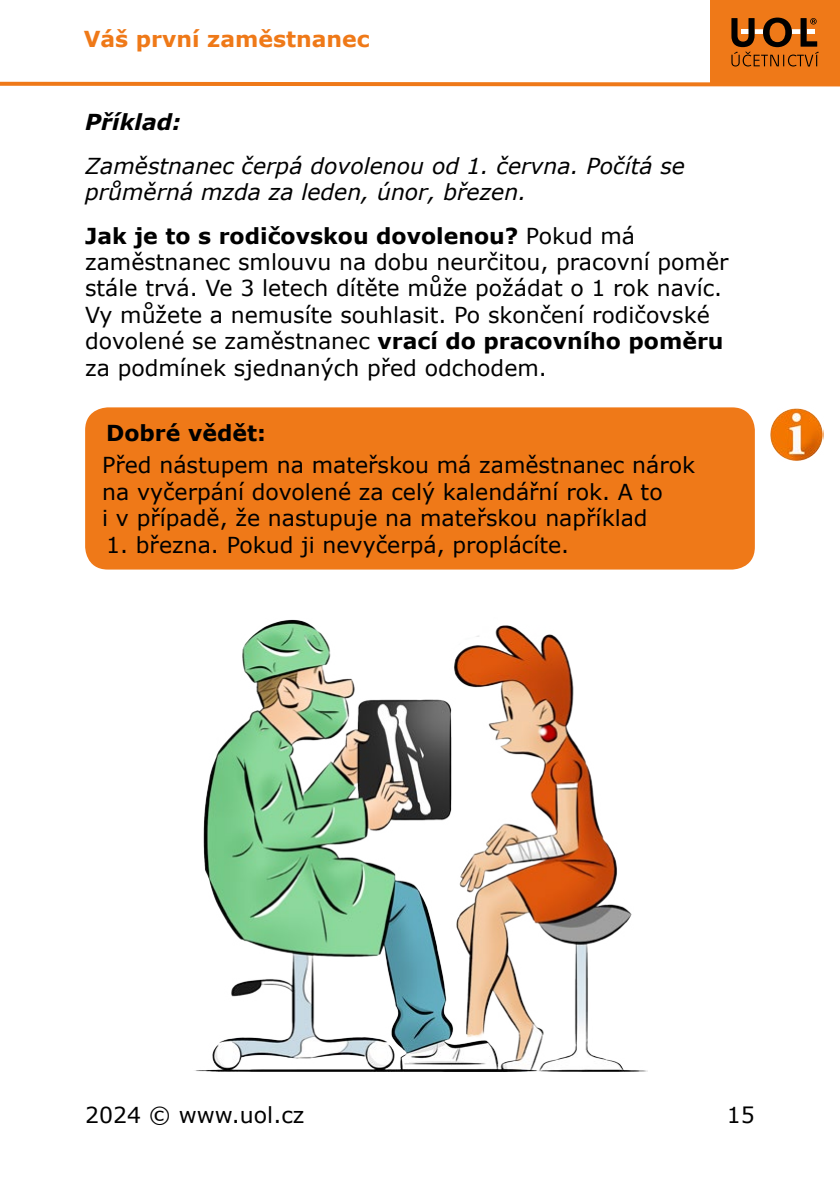
<style>
.page{position:relative;width:840px;height:1191px;background:#fff}
.page>*{position:absolute;margin:0;border:0;box-sizing:border-box;transform-origin:0 0}
.Odstavec_3mm{font:22px/26.4px "Verdana";color:#000}
.Odstavec_3mm-2{font:italic 22px/26.4px "Verdana";color:#000}
.t1{font:700 22px "Verdana";color:#ef7918}
.BOLD{font:700 22px "Verdana";color:#000}
.Odstavec_3mm-3{font:italic 700 22px "Verdana";color:#000}
.s1{font-weight:700}
</style>
<div class="page">
<div style="left:710px;top:0;width:129px;height:84px;background:#ef7918"></div>
<svg style="left:0;top:81px;width:839px;height:6px"></svg>
<svg style="left:731px;top:18px;width:87px;height:48px"></svg>
<div style="left:85px;top:407px;width:669px;height:162px;background:#ef7918;border-radius:23px"></div>
<img style="left:770px;top:408px;width:52px;height:53px">
<img style="left:194px;top:619px;width:452px;height:452px">
<p class="t1" style="left:84px;top:24px;width:287px">Váš první zaměstnanec</p>
<p class="Odstavec_3mm-3" style="left:85px;top:107px;width:97px">Příklad:</p>
<p class="Odstavec_3mm-2" style="left:85px;top:152px;width:601px">Zaměstnanec čerpá dovolenou od 1. června. Počítá se průměrná mzda za leden, únor, březen.</p>
<p class="Odstavec_3mm" style="left:85px;top:222px;width:644px"><span class="s1">Jak je to s rodičovskou dovolenou?</span> Pokud má zaměstnanec smlouvu na dobu neurčitou, pracovní poměr stále trvá. Ve 3 letech dítěte může požádat o 1 rok navíc.<br>Vy můžete a nemusíte souhlasit. Po skončení rodičovské dovolené se zaměstnanec <span class="s1">vrací do pracovního poměru </span>za podmínek sjednaných před odchodem.</p>
<p class="BOLD" style="left:106px;top:417px;width:161px">Dobré vědět:</p>
<p class="Odstavec_3mm" style="left:102px;top:452px;width:594px">Před nástupem na mateřskou má zaměstnanec nárok na vyčerpání dovolené za celý kalendářní rok. A to<br>i v případě, že nastupuje na mateřskou například</p>
<p class="Odstavec_3mm" style="left:106px;top:531px;width:464px">1. března. Pokud ji nevyčerpá, proplácíte.</p>
<p class="Odstavec_3mm" style="left:85px;top:1101px;width:221px">2024 © www.uol.cz</p>
<p class="Odstavec_3mm" style="left:726px;top:1101px;width:29px">15</p>
</div>
